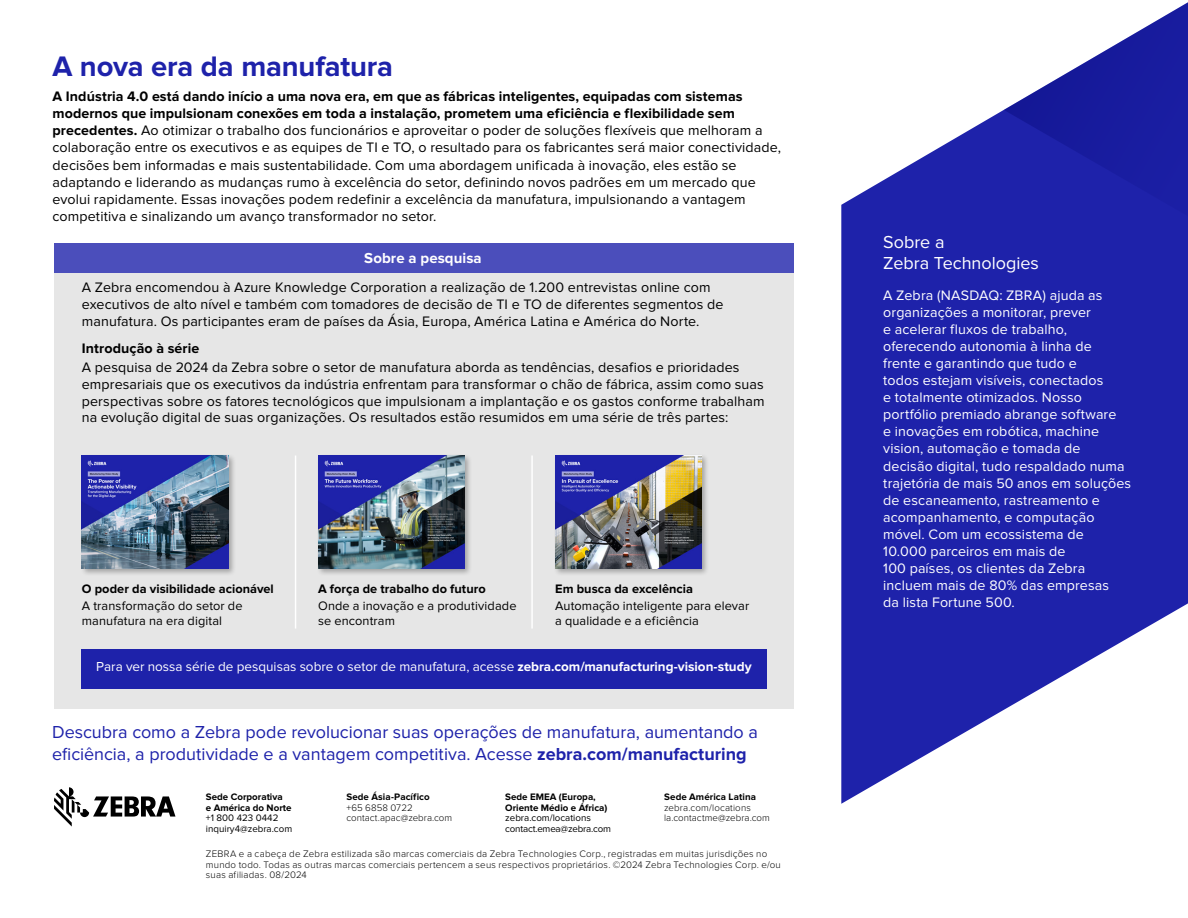
<style>
.page{position:relative;width:1188px;height:918px;background:#fff}
.page>*{position:absolute;margin:0;border:0;box-sizing:border-box;transform-origin:0 0}
.Subhead-2{font:700 29.25px "Proxima Nova";letter-spacing:-.005em;color:#1e22aa}
.sub{font:18px/21.6px "Proxima Nova";color:#1e22aa}
.Body{font:18px/21px "Proxima Nova";color:#fff}
.Body-2{font:700 15px "Proxima Nova";letter-spacing:.005em;color:#fff}
.Body-3{font:14.25px/17.1px "Proxima Nova";letter-spacing:.01em;color:#000}
.CTA-Call_To_Action{font:14.25px/17.1px "Proxima Nova";letter-spacing:.01em;color:#fff}
.Body-4{font:700 14.25px "Proxima Nova";letter-spacing:.005em;color:#000}
.Body-5{font:13.5px "Proxima Nova";color:#fff}
.CTA-Call_To_Action-2{font:12.75px/14.2px "Proxima Nova";letter-spacing:.01em;color:#000}
.CTA-Call_To_Action-3{font:700 12.75px "Proxima Nova";letter-spacing:.005em;color:#000}
.Legal-NALA{font:300 9.75px/10.5px "Proxima Nova";letter-spacing:.02em;color:#000}
.Legal-NALA-2{font:700 9.75px/10.5px "Proxima Nova";color:#000}
.t1{font:9.75px "Proxima Nova";color:#000}
.t2{font:9.75px "Proxima Nova";letter-spacing:-.02em;color:#000}
.s1{font-weight:700}
</style>
<div class="page">
<svg style="left:841px;top:198px;width:347px;height:606px;fill:#1e22aa"></svg>
<svg style="left:852px;top:2px;width:336px;height:297px;fill:#1e22aa"></svg>
<svg style="left:54px;top:787px;width:121px;height:40px"></svg>
<div style="left:54px;top:264px;width:740px;height:445px;background:#e6e6e6"></div>
<div style="left:54px;top:243px;width:740px;height:30px;background:#4b4ebb"></div>
<div style="left:81px;top:649px;width:686px;height:40px;background:#1e22aa"></div>
<hr style="left:295px;top:455px;width:1px;height:174px;background:#fff">
<div style="left:317px;top:454px;width:156px;height:123px;background:#000;opacity:.3"></div>
<img style="left:318px;top:455px;width:146px;height:113px">
<div style="left:80px;top:454px;width:156px;height:123px;background:#000;opacity:.3"></div>
<img style="left:82px;top:455px;width:146px;height:113px">
<div style="left:554px;top:454px;width:156px;height:123px;background:#000;opacity:.3"></div>
<img style="left:555px;top:455px;width:146px;height:113px">
<hr style="left:531px;top:455px;width:2px;height:174px;background:#fff">
<p class="Subhead-2" style="left:52px;top:49px;width:342px">A nova era da manufatura</p>
<p class="Body-3" style="left:52px;top:88px;width:730px"><span class="s1">A Indústria 4.0 está dando início a uma nova era, em que as fábricas inteligentes, equipadas com sistemas modernos que impulsionam conexões em toda a instalação, prometem uma eficiência e flexibilidade sem precedentes.</span> Ao otimizar o trabalho dos funcionários e aproveitar o poder de soluções flexíveis que melhoram a colaboração entre os executivos e as equipes de TI e TO, o resultado para os fabricantes será maior conectividade, decisões bem informadas e mais sustentabilidade. Com uma abordagem unificada à inovação, eles estão se adaptando e liderando as mudanças rumo à excelência do setor, definindo novos padrões em um mercado que evolui rapidamente. Essas inovações podem redefinir a excelência da manufatura, impulsionando a vantagem competitiva e sinalizando um avanço transformador no setor.</p>
<p class="Body-2" style="left:364px;top:249px;width:119px">Sobre a pesquisa</p>
<p class="Body-3" style="left:82px;top:279px;width:643px">A Zebra encomendou à Azure Knowledge Corporation a realização de 1.200 entrevistas online com executivos de alto nível e também com tomadores de decisão de TI e TO de diferentes segmentos de manufatura. Os participantes eram de países da Ásia, Europa, América Latina e América do Norte.</p>
<p class="Body-4" style="left:82px;top:340px;width:119px">Introdução à série</p>
<p class="Body-3" style="left:82px;top:359px;width:684px">A pesquisa de 2024 da Zebra sobre o setor de manufatura aborda as tendências, desafios e prioridades empresariais que os executivos da indústria enfrentam para transformar o chão de fábrica, assim como suas perspectivas sobre os fatores tecnológicos que impulsionam a implantação e os gastos conforme trabalham na evolução digital de suas organizações. Os resultados estão resumidos em uma série de três partes:</p>
<p class="CTA-Call_To_Action-3" style="left:82px;top:582px;width:194px">O poder da visibilidade acionável</p>
<p class="CTA-Call_To_Action-2" style="left:82px;top:599px;width:162px">A transformação do setor de manufatura na era digital</p>
<p class="CTA-Call_To_Action-3" style="left:318px;top:582px;width:169px">A força de trabalho do futuro</p>
<p class="CTA-Call_To_Action-2" style="left:318px;top:599px;width:200px">Onde a inovação e a produtividade se encontram</p>
<p class="CTA-Call_To_Action-3" style="left:555px;top:582px;width:140px">Em busca da excelência</p>
<p class="CTA-Call_To_Action-2" style="left:555px;top:599px;width:196px">Automação inteligente para elevar a qualidade e a eficiência</p>
<p class="Body-5" style="left:96px;top:659px;width:657px">Para ver nossa série de pesquisas sobre o setor de manufatura, acesse <span class="s1">zebra.com/manufacturing-vision-study</span></p>
<p class="sub" style="left:52px;top:722px;width:707px">Descubra como a Zebra pode revolucionar suas operações de manufatura, aumentando a eficiência, a produtividade e a vantagem competitiva. Acesse <span class="s1">zebra.com/manufacturing</span></p>
<p class="Legal-NALA-2" style="left:346px;top:792px;width:85px">Sede Ásia-Pacífico</p>
<p class="Legal-NALA" style="left:346px;top:802px;width:68px">+65 6858 0722</p>
<p class="Legal-NALA" style="left:346px;top:812px;width:107px">contact.apac@zebra.com</p>
<p class="Legal-NALA-2" style="left:664px;top:792px;width:93px">Sede América Latina</p>
<p class="Legal-NALA" style="left:664px;top:802px;width:88px">zebra.com/locations</p>
<p class="Legal-NALA" style="left:664px;top:812px;width:107px">la.contactme@zebra.com</p>
<p class="Legal-NALA" style="left:206px;top:848px;width:576px">ZEBRA e a cabeça de Zebra estilizada são marcas comerciais da Zebra Technologies Corp., registradas em muitas jurisdições no mundo todo. Todas as outras marcas comerciais pertencem a seus respectivos proprietários. ©2024 Zebra Technologies Corp. e/ou suas afiliadas. 08/2024</p>
<p class="Legal-NALA-2" style="left:206px;top:792px;width:87px">Sede Corporativa<br>e América do Norte</p>
<p class="t1" style="left:206px;top:812px;width:74px">+1 800 423 0442</p>
<p class="t1" style="left:206px;top:823px;width:88px">inquiry4@zebra.com</p>
<p class="Legal-NALA-2" style="left:505px;top:792px;width:104px">Sede EMEA (Europa,<br>Oriente Médio e África)</p>
<p class="t1" style="left:505px;top:812px;width:87px">zebra.com/locations</p>
<p class="t2" style="left:505px;top:823px;width:107px">contact.emea@zebra.com</p>
<p class="Body" style="left:883px;top:232px;width:157px">Sobre a<br>Zebra Technologies</p>
<p class="CTA-Call_To_Action" style="left:883px;top:286px;width:249px">A Zebra (NASDAQ: ZBRA) ajuda as organizações a monitorar, prever<br>e acelerar fluxos de trabalho, oferecendo autonomia à linha de frente e garantindo que tudo e<br>todos estejam visíveis, conectados<br>e totalmente otimizados. Nosso portfólio premiado abrange software<br>e inovações em robótica, machine vision, automação e tomada de decisão digital, tudo respaldado numa trajetória de mais 50 anos em soluções de escaneamento, rastreamento e acompanhamento, e computação móvel. Com um ecossistema de<br>10.000 parceiros em mais de<br>100 países, os clientes da Zebra incluem mais de 80% das empresas<br>da lista Fortune 500.</p>
</div>
